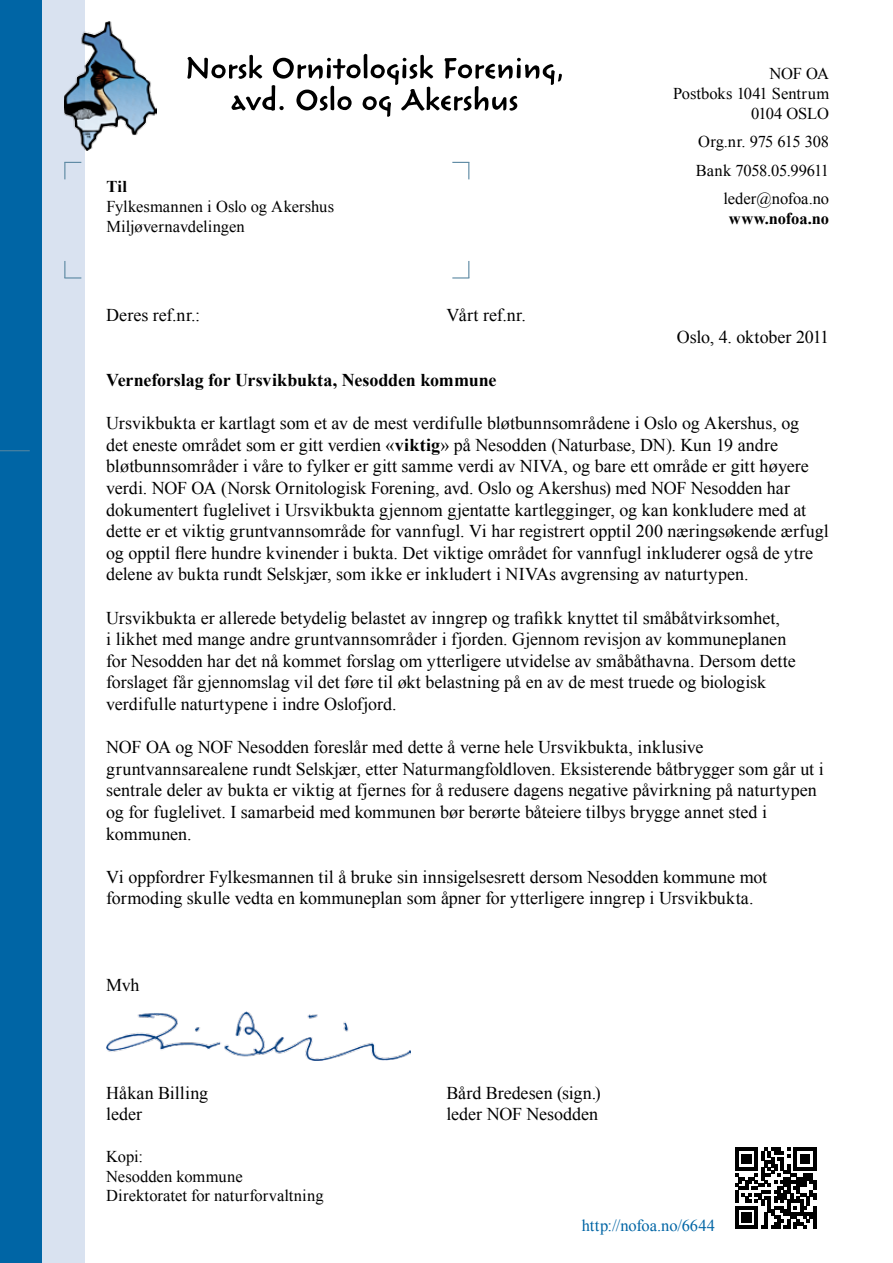
<style>
.page{position:relative;width:893px;height:1263px;background:#fff}
.page>*{position:absolute;margin:0;border:0;box-sizing:border-box;transform-origin:0 0}
.t1{font:18px/21.6px "Times New Roman";color:#000}
.t2{font:700 18px "Times New Roman";letter-spacing:-.005em;color:#000}
.t3{font:16.5px/19.8px "Times New Roman";color:#000;text-align:right}
.t4{font:16.5px "Times New Roman";color:#0065a5}
.t5{font:700 16.5px "Times New Roman";letter-spacing:-.005em;color:#000}
.s1{font-weight:700}
</style>
<div class="page">
<div style="left:0;top:0;width:43px;height:1263px;background:#0065a5"></div>
<div style="left:43px;top:0;width:42px;height:1263px;background:#d9e2f0"></div>
<img style="left:65px;top:21px;width:92px;height:130px">
<svg style="left:187px;top:54px;width:375px;height:63px"></svg>
<img style="left:107px;top:1011px;width:303px;height:49px">
<svg style="left:735px;top:1148px;width:81px;height:81px"></svg>
<svg style="left:64px;top:162px;width:17px;height:17px"></svg>
<svg style="left:452px;top:162px;width:17px;height:17px"></svg>
<svg style="left:64px;top:261px;width:17px;height:18px"></svg>
<svg style="left:452px;top:261px;width:17px;height:18px"></svg>
<hr style="left:0;top:450px;width:30px;height:1px;background:#5987a1">
<p class="t5" style="left:106px;top:175px;width:22px">Til</p>
<p class="t3" style="left:106px;top:196px;width:229px;text-align:left">Fylkesmannen i Oslo og Akershus<br>Miljøvernavdelingen</p>
<p class="t1" style="left:106px;top:304px;width:95px">Deres ref.nr.:</p>
<p class="t1" style="left:446px;top:304px;width:81px">Vårt ref.nr.</p>
<p class="t3" style="left:673px;top:64px;width:158px">NOF OA<br>Postboks 1041 Sentrum<br>0104 OSLO</p>
<p class="t3" style="left:696px;top:127px;width:135px;line-height:28.3px">Org.nr. 975 615 308<br>Bank 7058.05.99611 leder@nofoa.no</p>
<p class="t5" style="left:729px;top:207px;width:102px">www.nofoa.no</p>
<p class="t1" style="left:677px;top:326px;width:154px">Oslo, 4. oktober 2011</p>
<p class="t2" style="left:106px;top:367px;width:392px">Verneforslag for Ursvikbukta, Nesodden kommune</p>
<p class="t1" style="left:106px;top:412px;width:724px">Ursvikbukta er kartlagt som et av de mest verdifulle bløtbunnsområdene i Oslo og Akershus, og<br>det eneste området som er gitt verdien «<span class="s1">viktig</span>» på Nesodden (Naturbase, DN). Kun 19 andre bløtbunnsområder i våre to fylker er gitt samme verdi av NIVA, og bare ett område er gitt høyere verdi. NOF OA (Norsk Ornitologisk Forening, avd. Oslo og Akershus) med NOF Nesodden har dokumentert fuglelivet i Ursvikbukta gjennom gjentatte kartlegginger, og kan konkludere med at dette er et viktig gruntvannsområde for vannfugl. Vi har registrert opptil 200 næringsøkende ærfugl og opptil flere hundre kvinender i bukta. Det viktige området for vannfugl inkluderer også de ytre delene av bukta rundt Selskjær, som ikke er inkludert i NIVAs avgrensing av naturtypen.</p>
<p class="t1" style="left:106px;top:606px;width:691px">Ursvikbukta er allerede betydelig belastet av inngrep og trafikk knyttet til småbåtvirksomhet,<br>i likhet med mange andre gruntvannsområder i fjorden. Gjennom revisjon av kommuneplanen for Nesodden har det nå kommet forslag om ytterligere utvidelse av småbåthavna. Dersom dette forslaget får gjennomslag vil det føre til økt belastning på en av de mest truede og biologisk verdifulle naturtypene i indre Oslofjord.</p>
<p class="t1" style="left:106px;top:736px;width:719px">NOF OA og NOF Nesodden foreslår med dette å verne hele Ursvikbukta, inklusive gruntvannsarealene rundt Selskjær, etter Naturmangfoldloven. Eksisterende båtbrygger som går ut i sentrale deler av bukta er viktig at fjernes for å redusere dagens negative påvirkning på naturtypen og for fuglelivet. I samarbeid med kommunen bør berørte båteiere tilbys brygge annet sted i kommunen.</p>
<p class="t1" style="left:106px;top:866px;width:662px">Vi oppfordrer Fylkesmannen til å bruke sin innsigelsesrett dersom Nesodden kommune mot formoding skulle vedta en kommuneplan som åpner for ytterligere inngrep i Ursvikbukta.</p>
<p class="t1" style="left:106px;top:974px;width:35px">Mvh</p>
<p class="t1" style="left:106px;top:1082px;width:103px">Håkan Billing</p>
<p class="t1" style="left:446px;top:1082px;width:156px">Bård Bredesen (sign.)</p>
<p class="t1" style="left:106px;top:1103px;width:37px">leder</p>
<p class="t1" style="left:446px;top:1103px;width:153px">leder NOF Nesodden</p>
<p class="t3" style="left:106px;top:1146px;width:219px;text-align:left">Kopi:<br>Nesodden kommune<br>Direktoratet for naturforvaltning</p>
<p class="t4" style="left:582px;top:1214px;width:135px">http://nofoa.no/6644</p>
</div>
